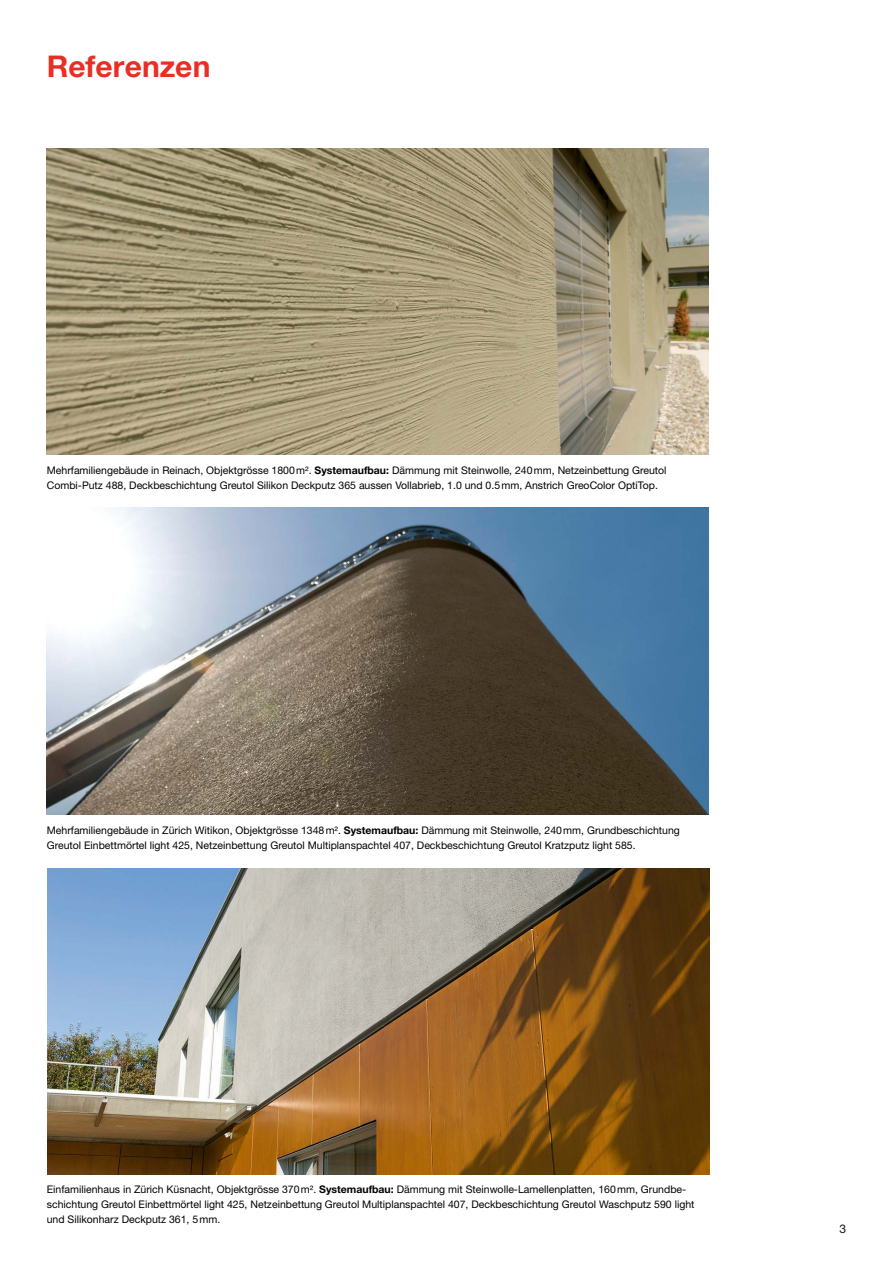
<style>
.page{position:relative;width:893px;height:1263px;background:#fff}
.page>*{position:absolute;margin:0;border:0;box-sizing:border-box;transform-origin:0 0}
.t1{font:700 30px "Helvetica Neue LT Pro";color:#e92f25}
.t2{font:12px "Helvetica Neue LT Pro";color:#181711}
.t3{font:10.5px/15px "Helvetica Neue LT Pro";color:#000}
.s1{font-weight:700}
</style>
<div class="page">
<img style="left:47px;top:507px;width:662px;height:308px">
<img style="left:47px;top:869px;width:662px;height:306px">
<img style="left:47px;top:149px;width:662px;height:306px">
<h1 class="t1" style="left:47px;top:47px;width:165px">Referenzen</h1>
<p class="t3" style="left:47px;top:462px;width:621px">Mehrfamiliengebäude in Reinach, Objektgrösse 1800m². <span class="s1">Systemaufbau:</span> Dämmung mit Steinwolle, 240mm, Netzeinbettung Greutol<br>Combi-Putz 488, Deckbeschichtung Greutol Silikon Deckputz 365 aussen Vollabrieb, 1.0 und 0.5mm, Anstrich GreoColor OptiTop.</p>
<p class="t3" style="left:47px;top:822px;width:635px">Mehrfamiliengebäude in Zürich Witikon, Objektgrösse 1348m². <span class="s1">Systemaufbau:</span> Dämmung mit Steinwolle, 240mm, Grundbeschichtung<br>Greutol Einbettmörtel light 425, Netzeinbettung Greutol Multiplanspachtel 407, Deckbeschichtung Greutol Kratzputz light 585.</p>
<p class="t3" style="left:47px;top:1182px;width:649px">Einfamilienhaus in Zürich Küsnacht, Objektgrösse 370m². <span class="s1">Systemaufbau:</span> Dämmung mit Steinwolle-Lamellenplatten, 160mm, Grundbe&shy;schichtung Greutol Einbettmörtel light 425, Netzeinbettung Greutol Multiplanspachtel 407, Deckbeschichtung Greutol Waschputz 590 light und Silikonharz Deckputz 361, 5mm.</p>
<p class="t2" style="left:839px;top:1221px;width:8px">3</p>
</div>
